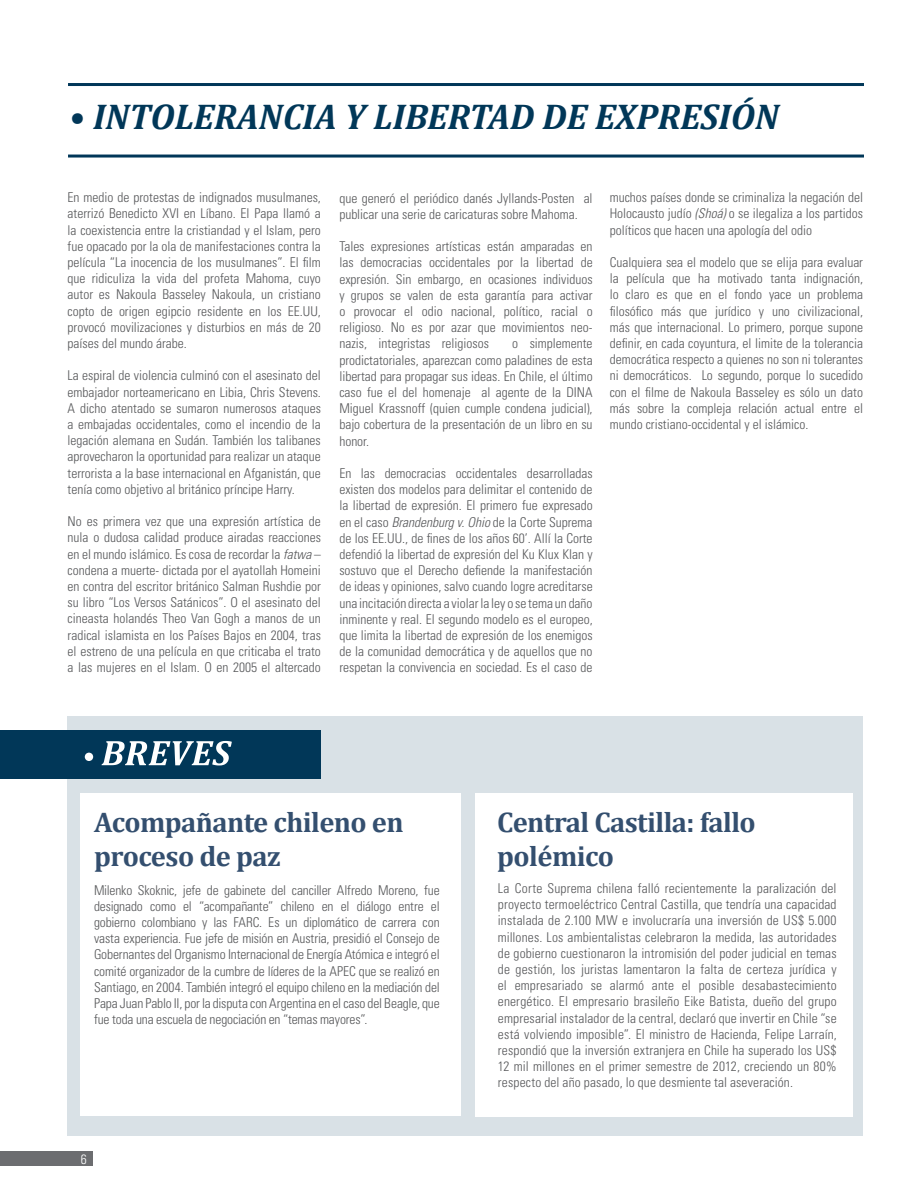
<style>
.page{position:relative;width:918px;height:1188px;background:#fff}
.page>*{position:absolute;margin:0;border:0;box-sizing:border-box;transform-origin:0 0}
.t1{font:italic 700 36px "Cambria";color:#013758}
.t2{font:700 28.5px/34.2px "Cambria";letter-spacing:-.02em;color:#344f6f}
.t3{font:300 condensed 13.5px/16.2px "Univers LT Std";color:#57585a;text-align:justify}
.t4{font:300 condensed 13.5px "Univers LT Std";color:#fff}
.s1{font-weight:400}
.s2{font-style:italic}
</style>
<div class="page">
<div style="left:0;top:1151px;width:93px;height:15px;background:#6c6d70"></div>
<hr style="left:68px;top:83px;width:796px;height:3px;background:#013758">
<hr style="left:68px;top:155px;width:796px;height:3px;background:#013758">
<div style="left:68px;top:716px;width:795px;height:420px;background:#d9e1e6"></div>
<div style="left:0;top:730px;width:320px;height:48px;background:#013758"></div>
<svg style="left:85px;top:741px;width:147px;height:24px"></svg>
<div style="left:475px;top:794px;width:377px;height:323px;background:#fff"></div>
<div style="left:80px;top:794px;width:380px;height:322px;background:#fff"></div>
<h1 class="t1" style="left:69px;top:91px;width:711px"><span class="s1">•</span> INTOLERANCIA Y LIBERTAD DE EXPRESIÓN</h1>
<p class="t3" style="left:68px;top:189px;width:255px">En medio de protestas de indignados musulmanes, aterrizó Benedicto XVI en Líbano. El Papa llamó a la coexistencia entre la cristiandad y el Islam, pero fue opacado por la ola de manifestaciones contra la película “La inocencia de los musulmanes”. El film que ridiculiza la vida del profeta Mahoma, cuyo autor es Nakoula Basseley Nakoula, un cristiano copto de origen egipcio residente en los EE.UU, provocó movilizaciones y disturbios en más de 20 países del mundo árabe.</p>
<p class="t3" style="left:68px;top:368px;width:255px">La espiral de violencia culminó con el asesinato del embajador norteamericano en Libia, Chris Stevens.<br>A dicho atentado se sumaron numerosos ataques a embajadas occidentales, como el incendio de la legación alemana en Sudán. También los talibanes aprovecharon la oportunidad para realizar un ataque terrorista a la base internacional en Afganistán, que tenía como objetivo al británico príncipe Harry.</p>
<p class="t3" style="left:68px;top:513px;width:255px">No es primera vez que una expresión artística de nula o dudosa calidad produce airadas reacciones en el mundo islámico. Es cosa de recordar la <span class="s2">fatwa</span> – condena a muerte- dictada por el ayatollah Homeini en contra del escritor británico Salman Rushdie por su libro “Los Versos Satánicos”. O el asesinato del cineasta holandés Theo Van Gogh a manos de un radical islamista en los Países Bajos en 2004, tras el estreno de una película en que criticaba el trato a las mujeres en el Islam. O en 2005 el altercado</p>
<p class="t3" style="left:339px;top:190px;width:255px">que generó el periódico danés Jyllands-Posten al publicar una serie de caricaturas sobre Mahoma.</p>
<p class="t3" style="left:339px;top:238px;width:255px">Tales expresiones artísticas están amparadas en las democracias occidentales por la libertad de expresión. Sin embargo, en ocasiones individuos y grupos se valen de esta garantía para activar o provocar el odio nacional, político, racial o religioso. No es por azar que movimientos neo&shy;nazis, integristas religiosos</p>
<p class="t3" style="left:339px;top:336px;width:255px;text-indent:173px">o simplemente prodictatoriales, aparezcan como paladines de esta libertad para propagar sus ideas. En Chile, el último caso fue el del homenaje al agente de la DINA Miguel Krassnoff (quien cumple condena judicial), bajo cobertura de la presentación de un libro en su honor.</p>
<p class="t3" style="left:339px;top:465px;width:255px">En las democracias occidentales desarrolladas existen dos modelos para delimitar el contenido de la libertad de expresión. El primero fue expresado en el caso <span class="s2">Brandenburg v. Ohio</span> de la Corte Suprema de los EE.UU., de fines de los años 60’. Allí la Corte defendió la libertad de expresión del Ku Klux Klan y sostuvo que el Derecho defiende la manifestación de ideas y opiniones, salvo cuando logre acreditarse una incitación directa a violar la ley o se tema un daño inminente y real. El segundo modelo es el europeo, que limita la libertad de expresión de los enemigos de la comunidad democrática y de aquellos que no respetan la convivencia en sociedad. Es el caso de</p>
<p class="t3" style="left:610px;top:189px;width:255px">muchos países donde se criminaliza la negación del Holocausto judío <span class="s2">(Shoá)</span> o se ilegaliza a los partidos políticos que hacen una apología del odio</p>
<p class="t3" style="left:610px;top:254px;width:255px">Cualquiera sea el modelo que se elija para evaluar la película que ha motivado tanta indignación, lo claro es que en el fondo yace un problema filosófico más que jurídico y uno civilizacional, más que internacional. Lo primero, porque supone definir, en cada coyuntura, el limite de la tolerancia democrática respecto a quienes no son ni tolerantes ni democráticos. Lo segundo, porque lo sucedido con el filme de Nakoula Basseley es sólo un dato más sobre la compleja relación actual entre el mundo cristiano-occidental y el islámico.</p>
<h2 class="t2" style="left:94px;top:804px;width:311px">Acompañante chileno en proceso de paz</h2>
<h2 class="t2" style="left:497px;top:804px;width:260px">Central Castilla: fallo polémico</h2>
<p class="t3" style="left:94px;top:882px;width:347px">Milenko Skoknic, jefe de gabinete del canciller Alfredo Moreno, fue designado como el “acompañante” chileno en el diálogo entre el gobierno colombiano y las FARC. Es un diplomático de carrera con vasta experiencia. Fue jefe de misión en Austria, presidió el Consejo de Gobernantes del Organismo Internacional de Energía Atómica e integró el comité organizador de la cumbre de líderes de la APEC que se realizó en Santiago, en 2004. También integró el equipo chileno en la mediación del Papa Juan Pablo II, por la disputa con Argentina en el caso del Beagle, que fue toda una escuela de negociación en “temas mayores”.</p>
<p class="t3" style="left:498px;top:880px;width:340px">La Corte Suprema chilena falló recientemente la paralización del proyecto termoeléctrico Central Castilla, que tendría una capacidad instalada de 2.100 MW e involucraría una inversión de US$ 5.000 millones. Los ambientalistas celebraron la medida, las autoridades de gobierno cuestionaron la intromisión del poder judicial en temas de gestión, los juristas lamentaron la falta de certeza jurídica y el empresariado se alarmó ante el posible desabastecimiento energético. El empresario brasileño Eike Batista, dueño del grupo empresarial instalador de la central, declaró que invertir en Chile “se está volviendo imposible”. El ministro de Hacienda, Felipe Larraín, respondió que la inversión extranjera en Chile ha superado los US$ 12 mil millones en el primer semestre de 2012, creciendo un 80% respecto del año pasado, lo que desmiente tal aseveración.</p>
<p class="t4" style="left:81px;top:1151px;width:14px">6<sub>1</sub></p>
</div>
